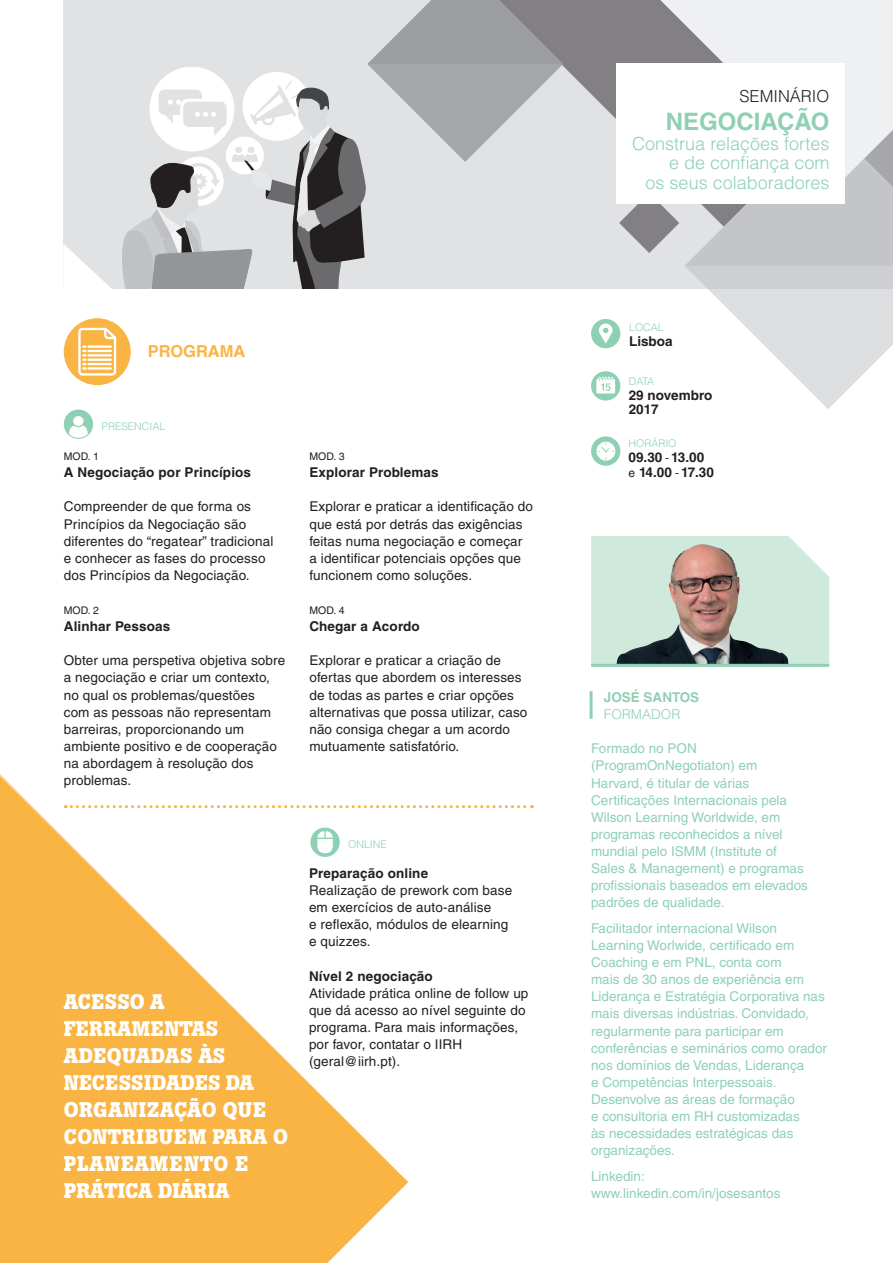
<style>
.page{position:relative;width:893px;height:1263px;background:#fff}
.page>*{position:absolute;margin:0;border:0;box-sizing:border-box;transform-origin:0 0}
.t1{font:700 24px "Helvetica";color:#8ed0b4}
.t2{font:700 21px/27px "Boton";letter-spacing:.02em;color:#fff}
.t3{font:300 18px/19.5px "Helvetica";color:#8ed0b4;text-align:right}
.t4{font:300 16.5px "Helvetica";color:#231f20}
.t5{font:700 16.5px "Helvetica";color:#f9b444}
.t6{font:13.5px/17.1px "Helvetica";letter-spacing:.01em;color:#231f20}
.t7{font:13.5px/17.1px "Helvetica";color:#8ed0b4}
.t8{font:700 13.5px/15px "Helvetica";letter-spacing:.01em;color:#231f20}
.t9{font:700 13.5px "Helvetica";color:#8ed0b4}
.t10{font:300 13.5px "Helvetica";color:#8ed0b4}
.t11{font:300 10.5px "Helvetica";color:#8ed0b4}
.t12{font:10.5px "Helvetica";letter-spacing:.01em;color:#231f20}
.s1{font-weight:300}
.s2{font-weight:400;font-size:12px}
</style>
<div class="page">
<div style="left:64px;top:0;width:829px;height:289px;background:#e1e2e4"></div>
<svg style="left:64px;top:245px;width:48px;height:44px"></svg>
<svg style="left:563px;top:0;width:67px;height:204px"></svg>
<svg style="left:619px;top:204px;width:60px;height:49px"></svg>
<svg style="left:122px;top:0;width:441px;height:289px"></svg>
<svg style="left:731px;top:312px;width:162px;height:97px;fill:#dddedf"></svg>
<svg style="left:685px;top:181px;width:208px;height:131px"></svg>
<svg style="left:630px;top:0;width:263px;height:181px;fill:#eff0f1"></svg>
<svg style="left:0;top:776px;width:408px;height:487px;fill:#f9b444"></svg>
<div style="left:617px;top:64px;width:228px;height:140px;background:#fff"></div>
<div style="left:64px;top:318px;width:67px;height:67px;background:#f9b444;border-radius:50%"></div>
<svg style="left:78px;top:328px;width:38px;height:48px"></svg>
<svg style="left:65px;top:805px;width:467px;height:3px"></svg>
<svg style="left:64px;top:409px;width:29px;height:30px"></svg>
<svg style="left:310px;top:827px;width:30px;height:30px"></svg>
<svg style="left:591px;top:536px;width:238px;height:128px"></svg>
<img style="left:628px;top:544px;width:74px;height:107px">
<hr style="left:591px;top:664px;width:238px;height:3px;background:#8ed0b4">
<hr style="left:590px;top:691px;width:3px;height:28px;background:#8ed0b4">
<div style="left:591px;top:319px;width:29px;height:29px;background:#8ed0b4;border-radius:50%"></div>
<svg style="left:599px;top:324px;width:14px;height:20px"></svg>
<svg style="left:591px;top:371px;width:29px;height:30px"></svg>
<svg style="left:596px;top:377px;width:19px;height:16px"></svg>
<div style="left:591px;top:436px;width:29px;height:30px;background:#8ed0b4;border-radius:50%"></div>
<svg style="left:596px;top:442px;width:19px;height:19px"></svg>
<svg style="left:597px;top:443px;width:17px;height:17px"></svg>
<p class="t5" style="left:148px;top:341px;width:99px">PROGRAMA</p>
<p class="t11" style="left:102px;top:419px;width:65px">PRESENCIAL</p>
<p class="t12" style="left:64px;top:450px;width:37px">MOD. 1</p>
<p class="t8" style="left:64px;top:465px;width:189px">A Negociação por Princípios</p>
<p class="t6" style="left:64px;top:498px;width:211px">Compreender de que forma os<br>Princípios da Negociação são diferentes do “regatear” tradicional e conhecer as fases do processo dos Princípios da Negociação.</p>
<p class="t12" style="left:64px;top:604px;width:37px">MOD. 2</p>
<p class="t8" style="left:64px;top:619px;width:108px">Alinhar Pessoas</p>
<p class="t6" style="left:64px;top:652px;width:223px">Obter uma perspetiva objetiva sobre a negociação e criar um contexto, no qual os problemas/questões<br>com as pessoas não representam barreiras, proporcionando um ambiente positivo e de cooperação na abordagem à resolução dos problemas.</p>
<p class="t2" style="left:64px;top:988px;width:226px">ACESSO A<br>FERRAMENTAS<br>ADEQUADAS ÀS<br>NECESSIDADES DA<br>ORGANIZAÇÃO QUE<br>CONTRIBUEM PARA O<br>PLANEAMENTO E<br>PRÁTICA DIÁRIA</p>
<p class="t12" style="left:309px;top:450px;width:37px">MOD. 3</p>
<p class="t8" style="left:309px;top:465px;width:131px">Explorar Problemas</p>
<p class="t6" style="left:309px;top:498px;width:225px">Explorar e praticar a identificação do que está por detrás das exigências feitas numa negociação e começar a identificar potenciais opções que funcionem como soluções.</p>
<p class="t12" style="left:309px;top:604px;width:37px">MOD. 4</p>
<p class="t8" style="left:309px;top:619px;width:112px">Chegar a Acordo</p>
<p class="t6" style="left:309px;top:652px;width:220px">Explorar e praticar a criação de ofertas que abordem os interesses de todas as partes e criar opções alternativas que possa utilizar, caso não consiga chegar a um acordo mutuamente satisfatório.</p>
<p class="t11" style="left:348px;top:837px;width:40px">ONLINE</p>
<p class="t8" style="left:309px;top:865px;width:121px">Preparação online</p>
<p class="t6" style="left:309px;top:882px;width:205px">Realização de prework com base em exercícios de auto-análise<br>e reflexão, módulos de elearning e quizzes.</p>
<p class="t8" style="left:309px;top:968px;width:125px">Nível 2 negociação</p>
<p class="t6" style="left:309px;top:984px;width:221px">Atividade prática online de follow up que dá acesso ao nível seguinte do programa. Para mais informações, por favor, contatar o IIRH (geral@iirh.pt).</p>
<p class="t4" style="left:739px;top:86px;width:91px">SEMINÁRIO</p>
<p class="t1" style="left:666px;top:107px;width:165px">NEGOCIAÇÃO</p>
<p class="t3" style="left:632px;top:133px;width:199px">Construa relações fortes e de confiança com<br>os seus colaboradores</p>
<p class="t11" style="left:629px;top:320px;width:36px">LOCAL</p>
<p class="t8" style="left:629px;top:333px;width:45px">Lisboa</p>
<p class="t11" style="left:629px;top:375px;width:27px">DATA</p>
<p class="t8" style="left:629px;top:388px;width:85px">29 novembro</p>
<p class="t8" style="left:629px;top:401px;width:32px">2017</p>
<p class="t11" style="left:629px;top:437px;width:49px">HORÁRIO</p>
<p class="t8" style="left:629px;top:450px;width:87px">09.30 <span class="s1">-</span> 13.00 <span class="s2">e</span> 14.00 <span class="s1">-</span> 17.30</p>
<p class="t9" style="left:604px;top:689px;width:97px">JOSÉ SANTOS</p>
<p class="t10" style="left:604px;top:706px;width:78px">FORMADOR</p>
<p class="t7" style="left:591px;top:740px;width:218px">Formado no PON (ProgramOnNegotiaton) em<br>Harvard, é titular de várias<br>Certificações Internacionais pela<br>Wilson Learning Worldwide, em programas reconhecidos a nível mundial pelo ISMM (Institute of<br>Sales &amp; Management) e programas profissionais baseados em elevados padrões de qualidade.</p>
<p class="t7" style="left:591px;top:919px;width:237px">Facilitador internacional Wilson<br>Learning Worlwide, certificado em<br>Coaching e em PNL, conta com<br>mais de 30 anos de experiência em<br>Liderança e Estratégia Corporativa nas mais diversas indústrias. Convidado, regularmente para participar em conferências e seminários como orador nos domínios de Vendas, Liderança<br>e Competências Interpessoais.<br>Desenvolve as áreas de formação<br>e consultoria em RH customizadas<br>às necessidades estratégicas das organizações.</p>
<p class="t7" style="left:591px;top:1167px;width:191px">Linkedin: www.linkedin.com/in/josesantos</p>
</div>
